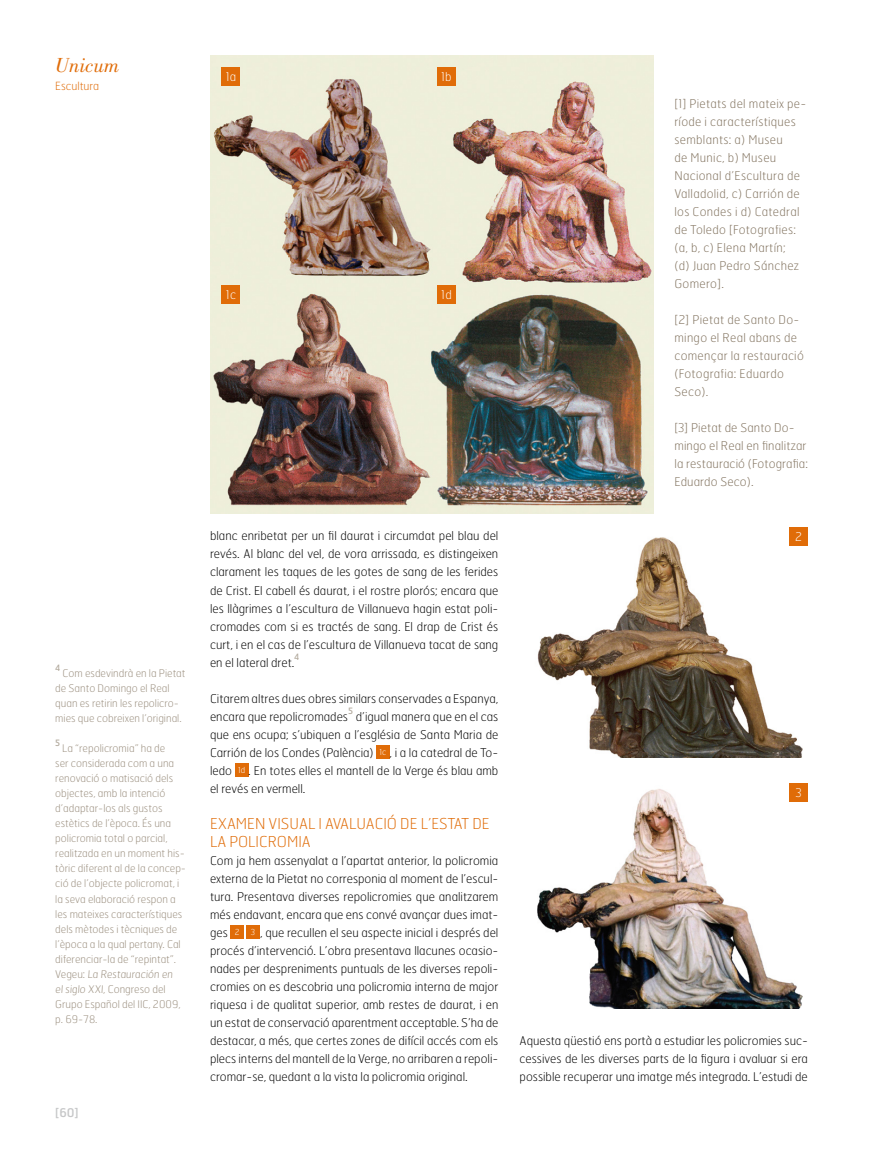
<style>
.page{position:relative;width:893px;height:1149px;background:#fff}
.page>*{position:absolute;margin:0;border:0;box-sizing:border-box;transform-origin:0 0}
.t1{font:italic 21px "Bodoni Std";color:#e06c08}
.t2{font:100 15px/18px "Hermes";color:#e06c08}
.t3{font:100 12px/18px "Hermes";color:#000;text-align:justify}
.t4{font:100 12px/18px "Hermes";letter-spacing:.025em;color:#81725e}
.t5{font:100 12px "Hermes";color:#fff}
.t6{font:12px "Hermes";color:#c6c7c8}
.t7{font:100 11.25px "Hermes";color:#e06c08}
.t8{font:100 10.5px/15px "Hermes";color:#9a8e7e}
.t9{font:8.7px "Hermes";color:#b3aa9e}
</style>
<div class="page">
<img style="left:210px;top:55px;width:443px;height:458px">
<div style="left:222px;top:67px;width:18px;height:18px;background:#e06c08"></div>
<div style="left:376px;top:744px;width:13px;height:14px;background:#e06c08"></div>
<div style="left:235px;top:762px;width:13px;height:14px;background:#e06c08"></div>
<div style="left:230px;top:924px;width:14px;height:14px;background:#e06c08"></div>
<div style="left:246px;top:924px;width:14px;height:14px;background:#e06c08"></div>
<div style="left:222px;top:285px;width:18px;height:19px;background:#e06c08"></div>
<div style="left:437px;top:67px;width:19px;height:18px;background:#e06c08"></div>
<div style="left:437px;top:285px;width:19px;height:19px;background:#e06c08"></div>
<img style="left:537px;top:537px;width:267px;height:220px">
<img style="left:537px;top:789px;width:266px;height:218px">
<div style="left:789px;top:527px;width:19px;height:18px;background:#e06c08"></div>
<div style="left:789px;top:782px;width:19px;height:19px;background:#e06c08"></div>
<h1 class="t1" style="left:55px;top:53px;width:66px">Unicum</h1>
<p class="t7" style="left:55px;top:79px;width:45px">Escultura</p>
<p class="t9" style="left:55px;top:661px;width:7px">4</p>
<p class="t8" style="left:55px;top:665px;width:132px;text-indent:7px">Com esdevindrà en la Pietat de Santo Domingo el Real quan es retirin les repolicro&shy;mies que cobreixen l’original.</p>
<p class="t9" style="left:55px;top:736px;width:7px">5</p>
<p class="t8" style="left:55px;top:740px;width:132px;text-indent:7px">La “repolicromia” ha de<br>ser considerada com a una renovació o matisació dels objectes, amb la intenció d’adaptar-los als gustos estètics de l’època. És una policromia total o parcial, realitzada en un moment his&shy;tòric diferent al de la concep&shy;ció de l’objecte policromat, i la seva elaboració respon a les mateixes característiques dels mètodes i tècniques de l’època a la qual pertany. Cal diferenciar-la de “repintat”.<br>Vegeu: La Restauración en<br>el siglo XXI, Congreso del<br>Grupo Español del IIC, 2009, p. 69-78.</p>
<p class="t6" style="left:55px;top:1104px;width:25px">[60]</p>
<p class="t5" style="left:226px;top:69px;width:12px">1a</p>
<p class="t5" style="left:226px;top:287px;width:12px">1c</p>
<p class="t5" style="left:441px;top:69px;width:12px">1b</p>
<p class="t5" style="left:441px;top:287px;width:12px">1d</p>
<p class="t3" style="left:210px;top:526px;width:290px">blanc enribetat per un fil daurat i circumdat pel blau del revés. Al blanc del vel, de vora arrissada, es distingeixen clarament les taques de les gotes de sang de les ferides de Crist. El cabell és daurat, i el rostre plorós; encara que les llàgrimes a l’escultura de Villanueva hagin estat poli&shy;cromades com si es tractés de sang. El drap de Crist és curt, i en el cas de l’escultura de Villanueva tacat de sang en el lateral dret.</p>
<p class="t9" style="left:294px;top:651px;width:7px">4</p>
<p class="t3" style="left:210px;top:688px;width:290px">Citarem altres dues obres similars conservades a Espanya, encara que repolicromades</p>
<p class="t9" style="left:348px;top:705px;width:7px">5</p>
<p class="t3" style="left:210px;top:706px;width:290px;text-indent:146px">d’igual manera que en el cas que ens ocupa; s’ubiquen a l’església de Santa Maria de Carrión de los Condes (Palència) <sup>1c</sup> , i a la catedral de To&shy;ledo <sup>1d</sup> . En totes elles el mantell de la Verge és blau amb el revés en vermell.</p>
<p class="t2" style="left:210px;top:813px;width:281px">EXAMEN VISUAL I AVALUACIÓ DE L’ESTAT DE<br>LA POLICROMIA</p>
<p class="t3" style="left:210px;top:850px;width:290px">Com ja hem assenyalat a l’apartat anterior, la policromia externa de la Pietat no corresponia al moment de l’escul&shy;tura. Presentava diverses repolicromies que analitzarem més endavant, encara que ens convé avançar dues imat&shy;ges <sup>2</sup></p>
<p class="t3" style="left:210px;top:922px;width:290px;text-indent:41px"><sup>3</sup> , que recullen el seu aspecte inicial i després del procés d’intervenció. L’obra presentava llacunes ocasio&shy;nades per despreniments puntuals de les diverses repoli&shy;cromies on es descobria una policromia interna de major riquesa i de qualitat superior, amb restes de daurat, i en un estat de conservació aparentment acceptable. S’ha de destacar, a més, que certes zones de difícil accés com els plecs interns del mantell de la Verge, no arribaren a repoli&shy;cromar-se, quedant a la vista la policromia original.</p>
<p class="t4" style="left:674px;top:94px;width:133px">[1] Pietats del mateix pe&shy;ríode i característiques semblants: a) Museu<br>de Munic, b) Museu<br>Nacional d’Escultura de<br>Valladolid, c) Carrión de los Condes i d) Catedral de Toledo [Fotografies: (a, b, c) Elena Martín;<br>(d) Juan Pedro Sánchez<br>Gomero].</p>
<p class="t4" style="left:674px;top:310px;width:131px">[2] Pietat de Santo Do&shy;mingo el Real abans de començar la restauració (Fotografia: Eduardo<br>Seco).</p>
<p class="t4" style="left:674px;top:418px;width:135px">[3] Pietat de Santo Do&shy;mingo el Real en finalitzar la restauració (Fotografia:<br>Eduardo Seco).</p>
<p class="t5" style="left:795px;top:529px;width:8px">2</p>
<p class="t5" style="left:795px;top:784px;width:8px">3</p>
<p class="t3" style="left:520px;top:1030px;width:290px">Aquesta qüestió ens portà a estudiar les policromies suc&shy;cessives de les diverses parts de la figura i avaluar si era possible recuperar una imatge més integrada. L’estudi de</p>
</div>
